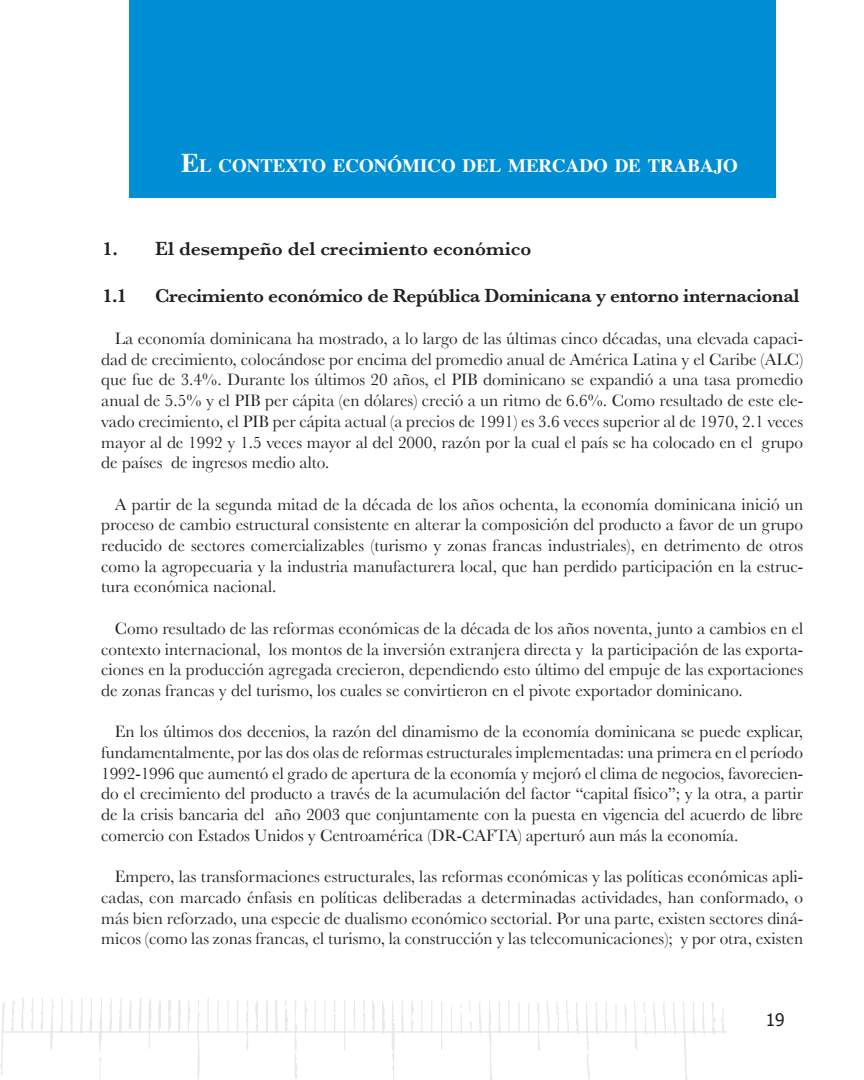
<style>
.page{position:relative;width:864px;height:1080px;background:#fff}
.page>*{position:absolute;margin:0;border:0;box-sizing:border-box;transform-origin:0 0}
.tiulos_con_nuemro{font:600 19.5px "Baskerville";letter-spacing:-.02em;color:#231f20}
.tiulos_con_nuemro-2{font:600 19.5px "Baskerville";color:#231f20}
.separadores_de_temas{font:700 18.9px "Times";color:#fff}
.t1{font:17.25px/20.7px "Baskerville";color:#231f20;text-align:justify}
.t2{font:17.25px "Tahoma";color:#231f20}
.s1{font-size:27px}
</style>
<div class="page">
<svg style="left:80px;top:997px;width:12px;height:34px"></svg>
<svg style="left:208px;top:998px;width:1px;height:33px"></svg>
<svg style="left:40px;top:997px;width:32px;height:53px"></svg>
<svg style="left:149px;top:999px;width:22px;height:50px"></svg>
<svg style="left:178px;top:1000px;width:3px;height:31px"></svg>
<svg style="left:188px;top:1000px;width:12px;height:80px"></svg>
<svg style="left:217px;top:1001px;width:2px;height:30px"></svg>
<svg style="left:227px;top:1000px;width:1px;height:31px"></svg>
<svg style="left:237px;top:1000px;width:31px;height:50px"></svg>
<svg style="left:305px;top:1000px;width:2px;height:31px"></svg>
<svg style="left:314px;top:1001px;width:2px;height:30px"></svg>
<svg style="left:324px;top:1000px;width:2px;height:31px"></svg>
<svg style="left:344px;top:1000px;width:1px;height:50px"></svg>
<svg style="left:353px;top:1000px;width:2px;height:31px"></svg>
<svg style="left:362px;top:1000px;width:3px;height:31px"></svg>
<svg style="left:372px;top:1000px;width:3px;height:31px"></svg>
<svg style="left:382px;top:1000px;width:22px;height:80px"></svg>
<svg style="left:411px;top:1000px;width:3px;height:31px"></svg>
<svg style="left:421px;top:1001px;width:2px;height:30px"></svg>
<svg style="left:431px;top:1000px;width:1px;height:31px"></svg>
<svg style="left:508px;top:1000px;width:2px;height:31px"></svg>
<svg style="left:441px;top:1002px;width:1px;height:48px"></svg>
<svg style="left:489px;top:1000px;width:12px;height:80px"></svg>
<svg style="left:518px;top:1002px;width:2px;height:29px"></svg>
<svg style="left:576px;top:1002px;width:3px;height:32px"></svg>
<svg style="left:605px;top:1002px;width:3px;height:32px"></svg>
<svg style="left:653px;top:1001px;width:23px;height:34px"></svg>
<svg style="left:683px;top:1002px;width:22px;height:78px"></svg>
<svg style="left:0;top:997px;width:33px;height:78px"></svg>
<svg style="left:528px;top:1003px;width:1px;height:28px"></svg>
<svg style="left:537px;top:1002px;width:3px;height:49px"></svg>
<svg style="left:615px;top:1003px;width:2px;height:31px"></svg>
<svg style="left:711px;top:1002px;width:14px;height:33px"></svg>
<svg style="left:334px;top:1001px;width:1px;height:30px"></svg>
<svg style="left:624px;top:1001px;width:23px;height:49px"></svg>
<svg style="left:547px;top:1001px;width:22px;height:33px"></svg>
<svg style="left:275px;top:1000px;width:22px;height:79px"></svg>
<svg style="left:586px;top:1001px;width:12px;height:79px"></svg>
<svg style="left:99px;top:997px;width:42px;height:83px"></svg>
<svg style="left:451px;top:1001px;width:31px;height:33px"></svg>
<hr style="left:2px;top:1031px;width:725px;height:2px;background:#231f20">
<div style="left:129px;top:0;width:647px;height:198px;background:#008fd5"></div>
<p class="separadores_de_temas" style="left:181px;top:147px;width:558px"><span class="s1">E</span>L CONTEXTO ECONÓMICO DEL MERCADO DE TRABAJO</p>
<p class="tiulos_con_nuemro-2" style="left:103px;top:237px;width:430px">1. El desempeño del crecimiento económico</p>
<p class="tiulos_con_nuemro" style="left:103px;top:284px;width:26px">1.1</p>
<p class="tiulos_con_nuemro" style="left:155px;top:284px;width:646px">Crecimiento económico de República Dominicana y entorno internacional</p>
<p class="t1" style="left:101px;top:328px;width:704px;text-indent:14px">La economía dominicana ha mostrado, a lo largo de las últimas cinco décadas, una elevada capaci&shy;dad de crecimiento, colocándose por encima del promedio anual de América Latina y el Caribe (ALC) que fue de 3.4%. Durante los últimos 20 años, el PIB dominicano se expandió a una tasa promedio anual de 5.5% y el PIB per cápita (en dólares) creció a un ritmo de 6.6%. Como resultado de este ele&shy;vado crecimiento, el PIB per cápita actual (a precios de 1991) es 3.6 veces superior al de 1970, 2.1 veces mayor al de 1992 y 1.5 veces mayor al del 2000, razón por la cual el país se ha colocado en el grupo de países de ingresos medio alto.</p>
<p class="t1" style="left:101px;top:494px;width:704px;text-indent:14px">A partir de la segunda mitad de la década de los años ochenta, la economía dominicana inició un proceso de cambio estructural consistente en alterar la composición del producto a favor de un grupo reducido de sectores comercializables (turismo y zonas francas industriales), en detrimento de otros como la agropecuaria y la industria manufacturera local, que han perdido participación en la estruc&shy;tura económica nacional.</p>
<p class="t1" style="left:101px;top:618px;width:704px;text-indent:14px">Como resultado de las reformas económicas de la década de los años noventa, junto a cambios en el contexto internacional, los montos de la inversión extranjera directa y la participación de las exporta&shy;ciones en la producción agregada crecieron, dependiendo esto último del empuje de las exportaciones de zonas francas y del turismo, los cuales se convirtieron en el pivote exportador dominicano.</p>
<p class="t1" style="left:101px;top:721px;width:704px;text-indent:14px">En los últimos dos decenios, la razón del dinamismo de la economía dominicana se puede explicar, fundamentalmente, por las dos olas de reformas estructurales implementadas: una primera en el período 1992-1996 que aumentó el grado de apertura de la economía y mejoró el clima de negocios, favorecien&shy;do el crecimiento del producto a través de la acumulación del factor “capital físico”; y la otra, a partir de la crisis bancaria del año 2003 que conjuntamente con la puesta en vigencia del acuerdo de libre comercio con Estados Unidos y Centroamérica (DR-CAFTA) aperturó aun más la economía.</p>
<p class="t1" style="left:101px;top:866px;width:704px;text-indent:14px">Empero, las transformaciones estructurales, las reformas económicas y las políticas económicas apli&shy;cadas, con marcado énfasis en políticas deliberadas a determinadas actividades, han conformado, o más bien reforzado, una especie de dualismo económico sectorial. Por una parte, existen sectores diná&shy;micos (como las zonas francas, el turismo, la construcción y las telecomunicaciones); y por otra, existen</p>
<p class="t2" style="left:766px;top:1008px;width:20px">19</p>
</div>
